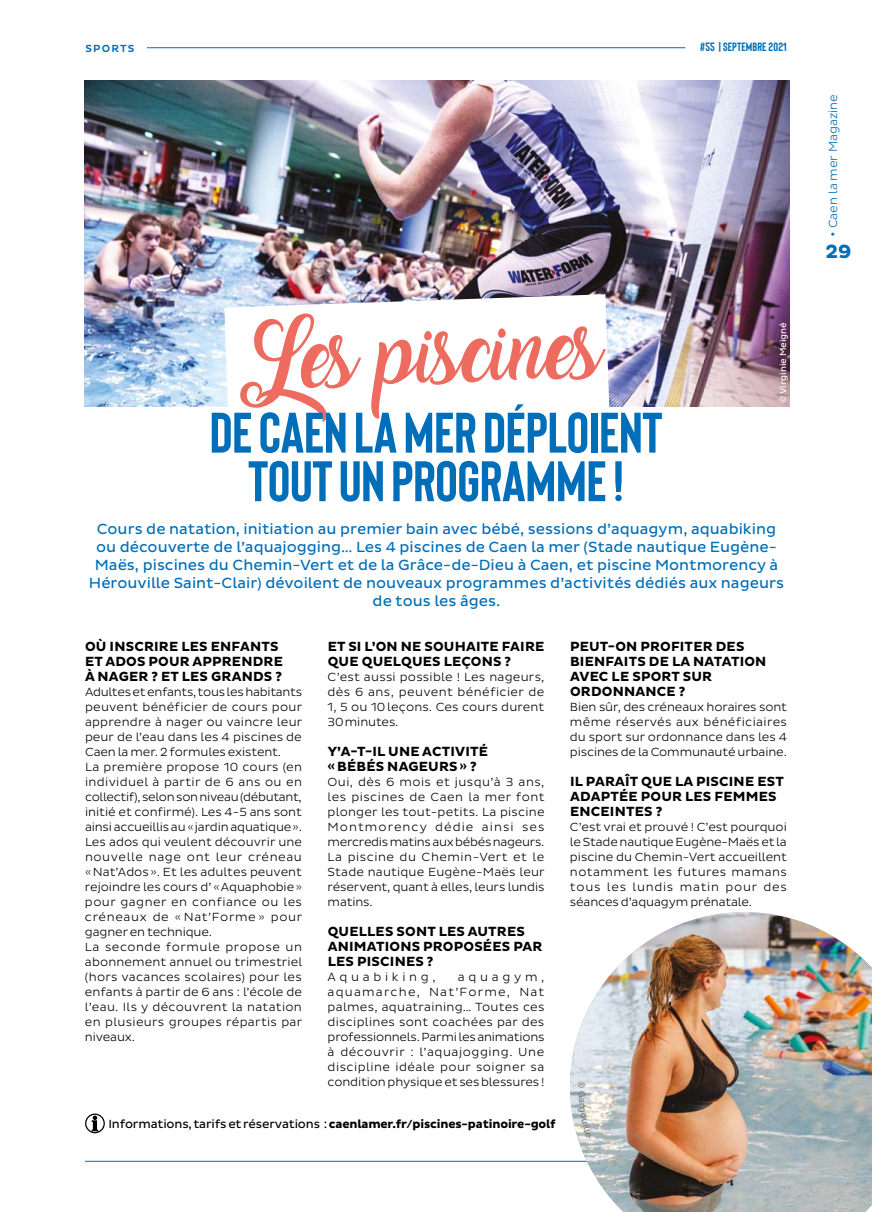
<style>
.page{position:relative;width:872px;height:1212px;background:#fff}
.page>*{position:absolute;margin:0;border:0;box-sizing:border-box;transform-origin:0 0}
.t1{font:700 57px/48.6px "Bison";letter-spacing:-.01em;color:#006eb8;text-align:center}
.t2{font:54.45px "Amarillo";color:#ed6b5f}
.t3{font:700 19.5px "Pluto Sans";color:#006eb8}
.t4{font:15px/18px "Pluto Sans";color:#006eb8;text-align:center}
.t5{font:700 13.5px/15px "Pluto Sans";letter-spacing:.015em;color:#000}
.t6{font:300 12px/15px "Pluto Sans";letter-spacing:.005em;color:#000;text-align:justify}
.t7{font:700 12px "Pluto Sans";letter-spacing:-.01em;color:#000}
.t8{font:300 12px "Pluto Sans";color:#006eb8}
.t9{font:700 12px "Bison";letter-spacing:.01em;color:#006eb8}
.t10{font:300 12px "Pluto Sans";letter-spacing:.305em;color:#000}
.t11{font:500 10.5px "Pluto Sans";letter-spacing:.115em;color:#006eb8}
.t12{font:9px "Pluto Sans";color:#fff}
.t13{font:9px "Pluto Sans";color:#777776}
.s1{font-weight:400}
.s2{font-family:"Gotham"}
</style>
<div class="page">
<hr style="left:85px;top:1161px;width:702px;height:1px;background:#006eb8">
<hr style="left:147px;top:47px;width:538px;height:1px;background:#006eb8">
<img style="left:84px;top:81px;width:705px;height:325px">
<svg style="left:224px;top:294px;width:387px;height:113px"></svg>
<svg style="left:85px;top:1113px;width:20px;height:20px"></svg>
<img style="left:570px;top:912px;width:302px;height:300px">
<svg style="left:578px;top:1091px;width:13px;height:47px"></svg>
<p class="t11" style="left:85px;top:42px;width:51px">SPORTS</p>
<p class="t9" style="left:699px;top:40px;width:89px">#55 |SEPTEMBRE 2021</p>
<h2 class="t2" style="left:238px;top:339px;width:363px;rotate:-2deg">Les piscines</h2>
<h1 class="t1" style="left:209px;top:409px;width:454px">DE CAEN LA MER DÉPLOIENT<br>TOUT UN PROGRAMME !</h1>
<p class="t12" style="left:778px;top:403px;width:83px;rotate:-90deg">© Virginie Meigné</p>
<p class="t4" style="left:89px;top:520px;width:696px">Cours de natation, initiation au premier bain avec bébé, sessions d’aquagym, aquabiking ou découverte de l’aquajogging… Les 4 piscines de Caen la mer (Stade nautique Eugène-Maës, piscines du Chemin-Vert et de la Grâce-de-Dieu à Caen, et piscine Montmorency à Hérouville Saint-Clair) dévoilent de nouveaux programmes d’activités dédiés aux nageurs de tous les âges.</p>
<p class="t5" style="left:85px;top:639px;width:199px">OÙ INSCRIRE LES ENFANTS<br>ET ADOS POUR APPRENDRE<br>À NAGER ? ET LES GRANDS ?</p>
<p class="t6" style="left:85px;top:685px;width:219px;text-align:left">Adultes et enfants, tous les habitants peuvent bénéficier de cours pour apprendre à nager ou vaincre leur peur de l’eau dans les 4 piscines de<br>Caen la mer. 2 formules existent.<br>La première propose 10 cours (en individuel à partir de 6 ans ou en collectif), selon son niveau (débutant, initié et confirmé). Les 4-5 ans sont ainsi accueillis au «jardin aquatique».<br>Les ados qui veulent découvrir une nouvelle nage ont leur créneau «Nat’Ados». Et les adultes peuvent rejoindre les cours d’ «Aquaphobie» pour gagner en confiance ou les créneaux de « Nat’Forme » pour gagner en technique.<br>La seconde formule propose un abonnement annuel ou trimestriel (hors vacances scolaires) pour les enfants à partir de 6 ans : l’école de l’eau. Ils y découvrent la natation en plusieurs groupes répartis par niveaux.</p>
<p class="t5" style="left:328px;top:639px;width:218px">ET SI L’ON NE SOUHAITE FAIRE<br>QUE QUELQUES LEÇONS ?</p>
<p class="t6" style="left:328px;top:670px;width:218px">C’est aussi possible ! Les nageurs, dès 6 ans, peuvent bénéficier de 1, 5 ou 10 leçons. Ces cours durent 30minutes.</p>
<p class="t5" style="left:328px;top:744px;width:162px">Y’A-T-IL UNE ACTIVITÉ «BÉBÉS NAGEURS» ?</p>
<p class="t6" style="left:328px;top:775px;width:219px">Oui, dès 6 mois et jusqu’à 3 ans, les piscines de Caen la mer font plonger les tout-petits. La piscine Montmorency dédie ainsi ses mercredis matins aux bébés nageurs.<br>La piscine du Chemin-Vert et le Stade nautique Eugène-Maës leur réservent, quant à elles, leurs lundis matins.</p>
<p class="t5" style="left:328px;top:924px;width:216px">QUELLES SONT LES AUTRES<br>ANIMATIONS PROPOSÉES PAR<br>LES PISCINES ?</p>
<p class="t10" style="left:328px;top:970px;width:110px">Aquabiking,</p>
<p class="t6" style="left:328px;top:970px;width:218px;text-indent:130px">aquagym, aquamarche, Nat’Forme, Nat palmes, aquatraining… Toutes ces disciplines sont coachées par des professionnels. Parmi les animations à découvrir : l’aquajogging. Une discipline idéale pour soigner sa condition physique et ses blessures !</p>
<p class="t7" style="left:108px;top:1117px;width:449px"><span class="s1">Informations, tarifs et réservations :</span> caenlamer.fr/piscines-patinoire-golf</p>
<p class="t5" style="left:570px;top:639px;width:198px">PEUT-ON PROFITER DES<br>BIENFAITS DE LA NATATION<br>AVEC LE SPORT SUR<br>ORDONNANCE ?</p>
<p class="t6" style="left:570px;top:700px;width:218px">Bien sûr, des créneaux horaires sont même réservés aux bénéficiaires du sport sur ordonnance dans les 4 piscines de la Communauté urbaine.</p>
<p class="t5" style="left:570px;top:774px;width:215px">IL PARAÎT QUE LA PISCINE EST<br>ADAPTÉE POUR LES FEMMES<br>ENCEINTES ?</p>
<p class="t6" style="left:570px;top:820px;width:218px">C’est vrai et prouvé ! C’est pourquoi le Stade nautique Eugène-Maës et la piscine du Chemin-Vert accueillent notamment les futures mamans tous les lundis matin pour des séances d’aquagym prénatale.</p>
<p class="t13" style="left:586px;top:1081px;width:9px;rotate:90deg">©</p>
<p class="t8" style="left:826px;top:237px;width:144px;rotate:-90deg"><span class="s2">•</span> Caen la mer Magazine</p>
<h3 class="t3" style="left:825px;top:240px;width:27px">29</h3>
</div>
